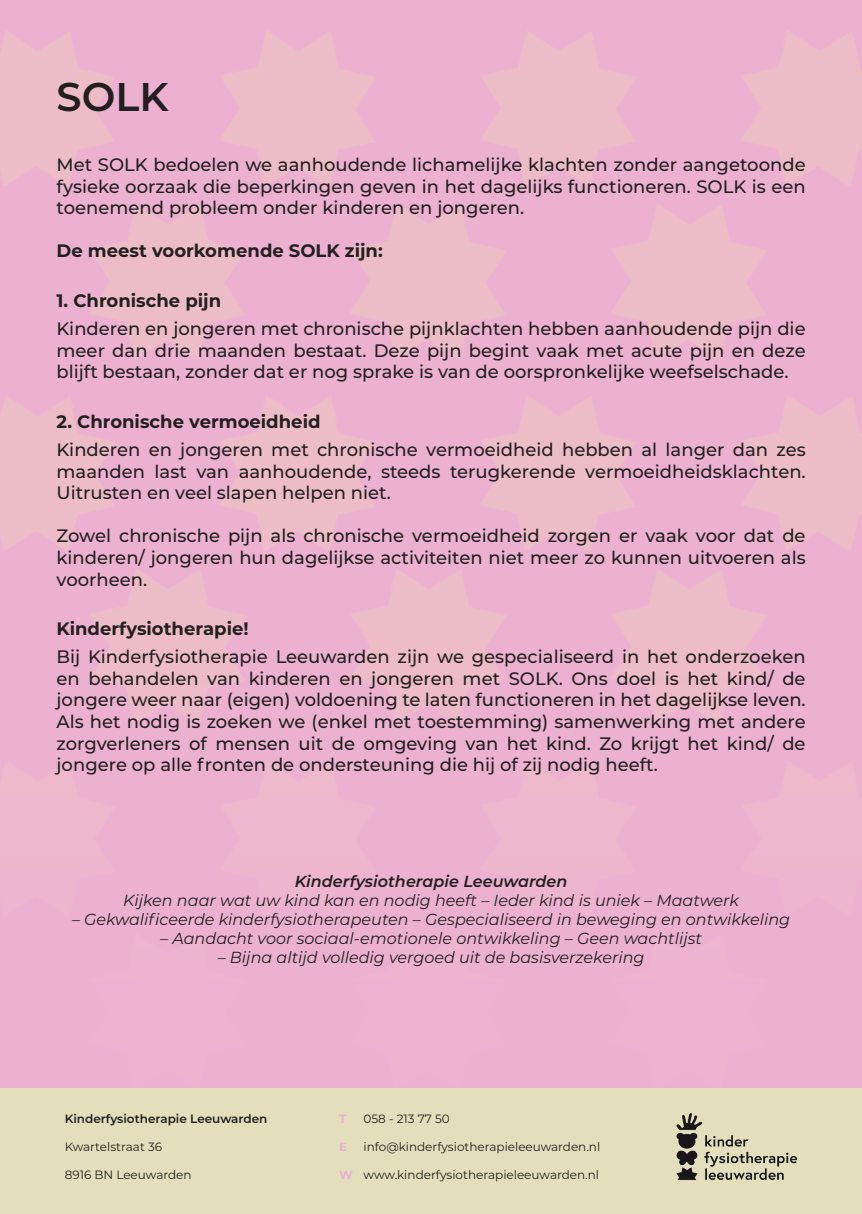
<style>
.page{position:relative;width:862px;height:1214px;background:#fff}
.page>*{position:absolute;margin:0;border:0;box-sizing:border-box;transform-origin:0 0}
.t1{font:600 40px "Montserrat";color:#231f20}
.t2{font:500 18px/21.6px "Montserrat";color:#231f20;text-align:justify}
.t3{font:700 18px "Montserrat";color:#231f20}
.t4{font:italic 16px "Montserrat";color:#231f20}
.t5{font:italic 600 16px "Montserrat";color:#231f20}
.t6{font:12px "Montserrat";color:#231f20}
.t7{font:600 12px "Montserrat";color:#231f20}
.t8{font:700 12px "Montserrat";color:#e6b4cf}
</style>
<div class="page">
<div style="left:0;top:1088px;width:861px;height:125px;background:#e4debc"></div>
<img style="left:677px;top:1113px;width:120px;height:67px">
<p class="t1" style="left:57px;top:68px;width:113px">SOLK</p>
<p class="t2" style="left:57px;top:153px;width:750px">Met SOLK bedoelen we aanhoudende lichamelijke klachten zonder aangetoonde fysieke oorzaak die beperkingen geven in het dagelijks functioneren. SOLK is een toenemend probleem onder kinderen en jongeren.</p>
<p class="t3" style="left:57px;top:238px;width:328px">De meest voorkomende SOLK zijn:</p>
<p class="t3" style="left:57px;top:287px;width:166px">1. Chronische pijn</p>
<p class="t2" style="left:57px;top:317px;width:750px">Kinderen en jongeren met chronische pijnklachten hebben aanhoudende pijn die meer dan drie maanden bestaat. Deze pijn begint vaak met acute pijn en deze blijft bestaan, zonder dat er nog sprake is van de oorspronkelijke weefselschade.</p>
<p class="t3" style="left:57px;top:408px;width:265px">2. Chronische vermoeidheid</p>
<p class="t2" style="left:57px;top:438px;width:750px">Kinderen en jongeren met chronische vermoeidheid hebben al langer dan zes maanden last van aanhoudende, steeds terugkerende vermoeidheidsklachten.<br>Uitrusten en veel slapen helpen niet.</p>
<p class="t2" style="left:57px;top:524px;width:750px">Zowel chronische pijn als chronische vermoeidheid zorgen er vaak voor dat de kinderen/ jongeren hun dagelijkse activiteiten niet meer zo kunnen uitvoeren als voorheen.</p>
<p class="t3" style="left:57px;top:615px;width:194px">Kinderfysiotherapie!</p>
<p class="t2" style="left:57px;top:645px;width:750px">Bij Kinderfysiotherapie Leeuwarden zijn we gespecialiseerd in het onderzoeken en behandelen van kinderen en jongeren met SOLK. Ons doel is het kind/ de jongere weer naar (eigen) voldoening te laten functioneren in het dagelijkse leven.<br>Als het nodig is zoeken we (enkel met toestemming) samenwerking met andere zorgverleners of mensen uit de omgeving van het kind. Zo krijgt het kind/ de jongere op alle fronten de ondersteuning die hij of zij nodig heeft.</p>
<p class="t5" style="left:295px;top:869px;width:274px">Kinderfysiotherapie Leeuwarden</p>
<p class="t4" style="left:123px;top:889px;width:617px">Kijken naar wat uw kind kan en nodig heeft – Ieder kind is uniek – Maatwerk</p>
<p class="t4" style="left:72px;top:908px;width:719px">– Gekwalificeerde kinderfysiotherapeuten – Gespecialiseerd in beweging en ontwikkeling</p>
<p class="t4" style="left:160px;top:927px;width:543px">– Aandacht voor sociaal-emotionele ontwikkeling – Geen wachtlijst</p>
<p class="t4" style="left:218px;top:946px;width:428px">– Bijna altijd volledig vergoed uit de basisverzekering</p>
<p class="t7" style="left:65px;top:1109px;width:204px">Kinderfysiotherapie Leeuwarden</p>
<p class="t6" style="left:65px;top:1137px;width:99px">Kwartelstraat 36</p>
<p class="t6" style="left:65px;top:1165px;width:128px">8916 BN Leeuwarden</p>
<p class="t8" style="left:339px;top:1109px;width:9px">T</p>
<p class="t8" style="left:339px;top:1137px;width:10px">E</p>
<p class="t8" style="left:339px;top:1165px;width:15px">W</p>
<p class="t6" style="left:363px;top:1109px;width:88px">058 - 213 77 50</p>
<p class="t6" style="left:363px;top:1137px;width:238px">info@kinderfysiotherapieleeuwarden.nl</p>
<p class="t6" style="left:363px;top:1165px;width:237px">www.kinderfysiotherapieleeuwarden.nl</p>
</div>
